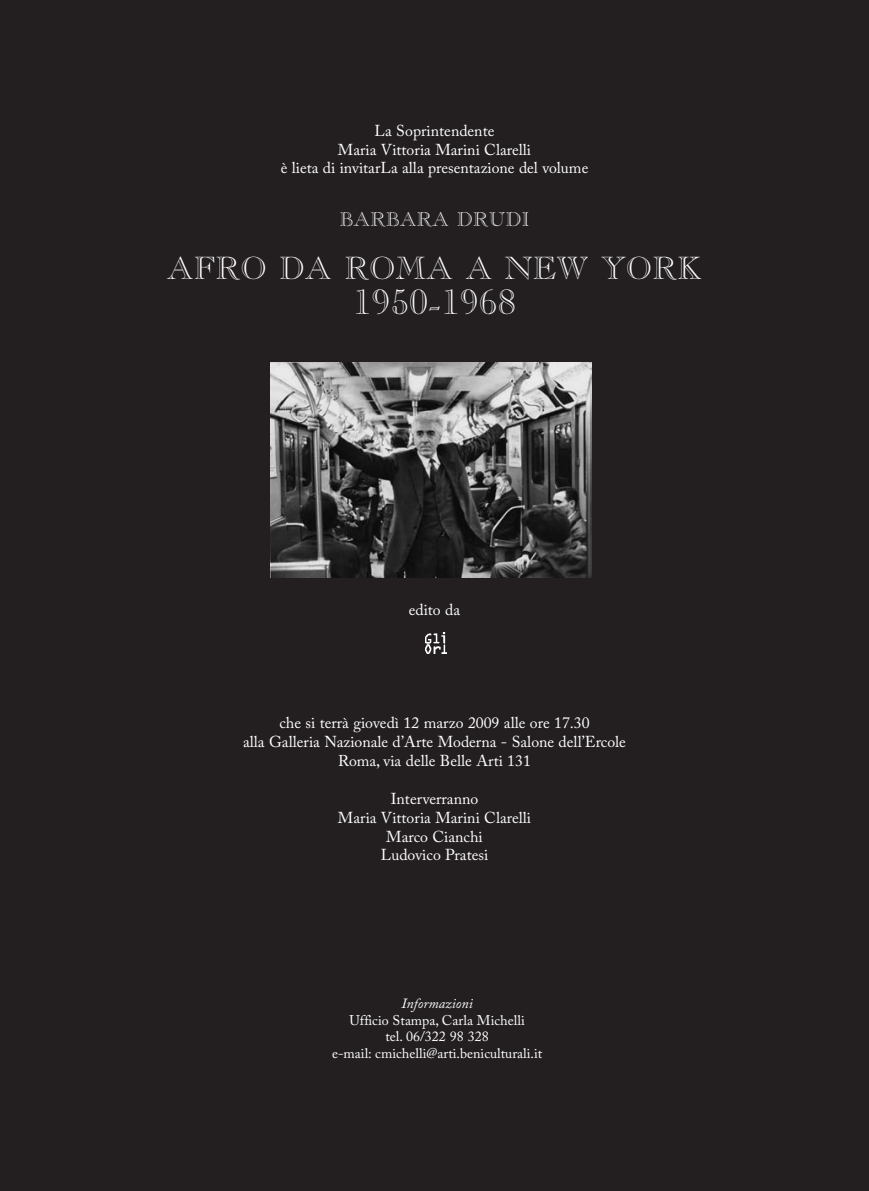
<style>
.page{position:relative;width:869px;height:1191px;background:#fff}
.page>*{position:absolute;margin:0;border:0;box-sizing:border-box;transform-origin:0 0}
.t1{font:35px "Caslon Open Face";color:#fff}
.t2{font:31.5px "Caslon Open Face";color:#fff}
.t3{font:19.6px "Caslon Open Face";color:#fff}
.t4{font:15.75px/18.9px "Adobe Caslon Pro";color:#fff;text-align:center}
.t5{font:14px/16.8px "Adobe Caslon Pro";color:#fff;text-align:center}
.t6{font:italic 14px "Adobe Caslon Pro";color:#fff}
</style>
<div class="page">
<div style="left:0;top:0;width:868px;height:1191px;background:#231f20"></div>
<img style="left:425px;top:632px;width:21px;height:21px">
<img style="left:270px;top:362px;width:321px;height:216px">
<p class="t4" style="left:280px;top:123px;width:309px">La Soprintendente<br>Maria Vittoria Marini Clarelli<br>è lieta di invitarLa alla presentazione del volume</p>
<p class="t3" style="left:339px;top:212px;width:191px">BARBARA DRUDI</p>
<h2 class="t2" style="left:167px;top:256px;width:536px">AFRO DA ROMA A NEW YORK</h2>
<h1 class="t1" style="left:352px;top:289px;width:165px">1950-1968</h1>
<p class="t4" style="left:408px;top:602px;width:53px">edito da</p>
<p class="t4" style="left:243px;top:715px;width:384px">che si terrà giovedì 12 marzo 2009 alle ore 17.30<br>alla Galleria Nazionale d’Arte Moderna - Salone dell’Ercole<br>Roma, via delle Belle Arti 131</p>
<p class="t4" style="left:338px;top:791px;width:195px">Interverranno<br>Maria Vittoria Marini Clarelli<br>Marco Cianchi<br>Ludovico Pratesi</p>
<p class="t6" style="left:401px;top:998px;width:73px">Informazioni</p>
<p class="t5" style="left:332px;top:1013px;width:212px">Ufficio Stampa, Carla Michelli<br>tel. 06/322 98 328<br>e-mail: cmichelli@arti.beniculturali.it</p>
</div>
